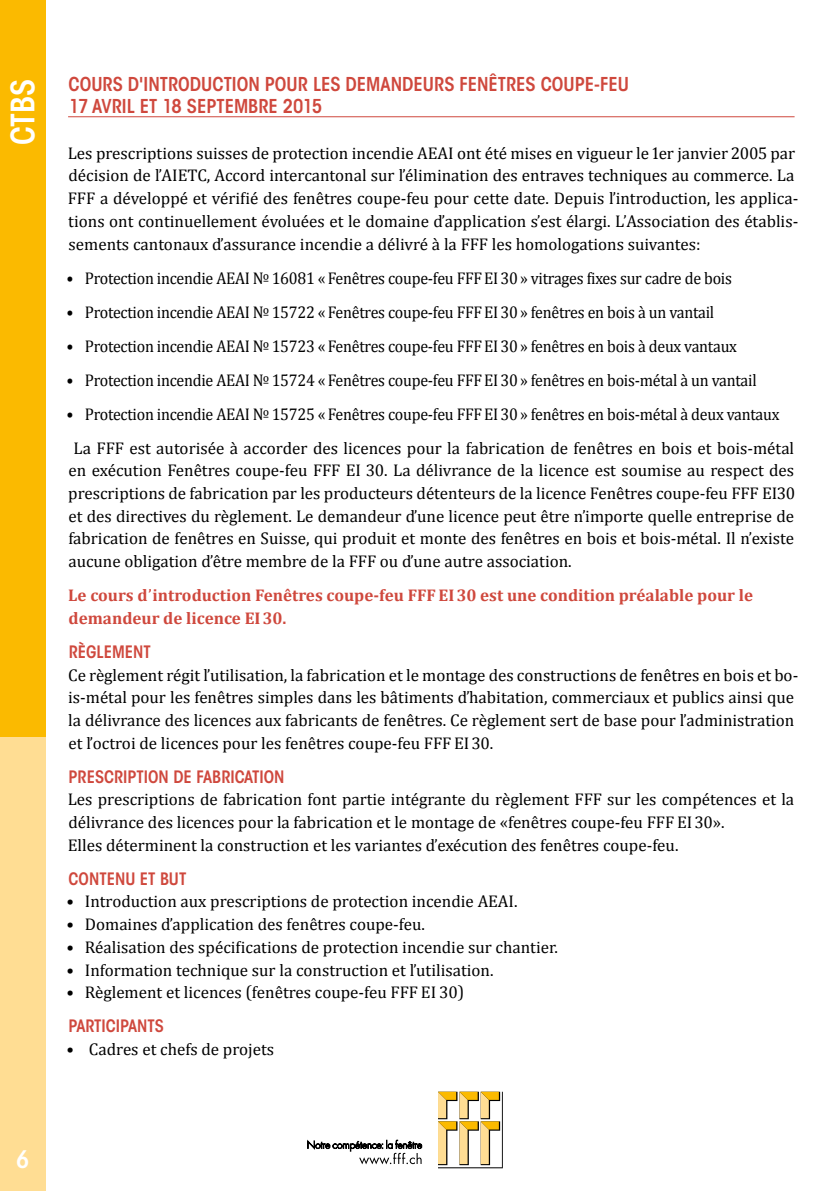
<style>
.page{position:relative;width:840px;height:1191px;background:#fff}
.page>*{position:absolute;margin:0;border:0;box-sizing:border-box;transform-origin:0 0}
.t1{font:600 condensed 32px "ITC Avant Garde Std";color:#fff}
.t2{font:600 condensed 24px "ITC Avant Garde Std";color:#fff}
.t3{font:600 condensed 19px "ITC Avant Garde Std";color:#cf483d}
.t4{font:17px/22.6px "Cambria";color:#000}
.t5{font:17px/34px "Cambria";color:#000;scale:.94 1}
.t6{font:700 17px/22.6px "Cambria";color:#cf483d}
.t7{font:600 condensed 17px "ITC Avant Garde Std";color:#cf483d}
</style>
<div class="page">
<div style="left:0;top:0;width:45px;height:737px;background:#fbba00"></div>
<div style="left:0;top:737px;width:45px;height:454px;background:#ffdd93"></div>
<svg style="left:438px;top:1091px;width:64px;height:77px"></svg>
<svg style="left:307px;top:1139px;width:115px;height:25px"></svg>
<hr style="left:68px;top:116px;width:726px;height:1px;background:#cf483d">
<h1 class="t1" style="left:3px;top:145px;width:67px;rotate:-90deg">CTBS</h1>
<p class="t3" style="left:68px;top:72px;width:91px">COURS D'INTRO</p>
<p class="t3" style="left:190px;top:72px;width:189px">DUCTION POUR LES DEMAN</p>
<p class="t3" style="left:402px;top:72px;width:228px">DEURS FENÊTRES COUPE-FEU</p>
<p class="t3" style="left:69px;top:95px;width:254px">17 AVRIL ET 18 SEPTEMBRE 2015</p>
<p class="t4" style="left:68px;top:142px;width:731px">Les prescriptions suisses de protection incendie AEAI ont été mises en vigueur le 1er janvier 2005 par décision de l̕AIETC, Accord intercantonal sur l̕élimination des entraves techniques au commerce. La FFF a développé et vérifié des fenêtres coupe-feu pour cette date. Depuis l̕introduction, les applica&shy;tions ont continuellement évoluées et le domaine d̕application s̕est élargi. L̕Association des établis&shy;sements cantonaux d̕assurance incendie a délivré à la FFF les homologations suivantes:</p>
<p class="t5" style="left:66px;top:261px;width:709px">• Protection incendie AEAI № 16081 « Fenêtres coupe-feu FFF EI 30 » vitrages fixes sur cadre de bois</p>
<p class="t5" style="left:66px;top:295px;width:690px">• Protection incendie AEAI № 15722 « Fenêtres coupe-feu FFF EI 30 » fenêtres en bois à un vantail</p>
<p class="t5" style="left:66px;top:329px;width:714px">• Protection incendie AEAI № 15723 « Fenêtres coupe-feu FFF EI 30 » fenêtres en bois à deux vantaux</p>
<p class="t5" style="left:66px;top:363px;width:735px">• Protection incendie AEAI № 15724 « Fenêtres coupe-feu FFF EI 30 » fenêtres en bois-métal à un vantail</p>
<p class="t5" style="left:74px;top:397px;width:767px;text-indent:-7px">• Protection incendie AEAI № 15725 « Fenêtres coupe-feu FFF EI 30 » fenêtres en bois-métal à deux vantaux<br>La FFF est autorisée à accorder des licences pour la fabrication de fenêtres en bois et bois-métal</p>
<p class="t4" style="left:68px;top:459px;width:728px;text-align:justify">en exécution Fenêtres coupe-feu FFF EI 30. La délivrance de la licence est soumise au respect des prescriptions de fabrication par les producteurs détenteurs de la licence Fenêtres coupe-feu FFF EI30 et des directives du règlement. Le demandeur d̕une licence peut être n̕importe quelle entreprise de fabrication de fenêtres en Suisse, qui produit et monte des fenêtres en bois et bois-métal. Il n̕existe aucune obligation d̕être membre de la FFF ou d̕une autre association.</p>
<p class="t6" style="left:68px;top:583px;width:686px">Le cours d̕introduction Fenêtres coupe-feu FFF EI 30 est une condition préalable pour le demandeur de licence EI 30.</p>
<p class="t7" style="left:69px;top:641px;width:84px">RÈGLEMENT</p>
<p class="t4" style="left:68px;top:663px;width:731px">Ce règlement régit l̕utilisation, la fabrication et le montage des constructions de fenêtres en bois et bo&shy;is-métal pour les fenêtres simples dans les bâtiments d̕habitation, commerciaux et publics ainsi que la délivrance des licences aux fabricants de fenêtres. Ce règlement sert de base pour l̕administration et l̕octroi de licences pour les fenêtres coupe-feu FFF EI 30.</p>
<p class="t7" style="left:69px;top:766px;width:217px">PRESCRIPTION DE FABRICATION</p>
<p class="t4" style="left:68px;top:788px;width:727px">Les prescriptions de fabrication font partie intégrante du règlement FFF sur les compétences et la délivrance des licences pour la fabrication et le montage de «fenêtres coupe-feu FFF EI 30».<br>Elles déterminent la construction et les variantes d̕exécution des fenêtres coupe-feu.</p>
<p class="t7" style="left:69px;top:868px;width:119px">CONTENU ET BUT</p>
<p class="t4" style="left:66px;top:890px;width:452px">• Introduction aux prescriptions de protection incendie AEAI.</p>
<p class="t4" style="left:66px;top:913px;width:360px">• Domaines d̕application des fenêtres coupe-feu.</p>
<p class="t4" style="left:66px;top:935px;width:493px">• Réalisation des spécifications de protection incendie sur chantier.</p>
<p class="t4" style="left:66px;top:958px;width:428px">• Information technique sur la construction et l̕utilisation.</p>
<p class="t4" style="left:66px;top:981px;width:399px">• Règlement et licences (fenêtres coupe-feu FFF EI 30)</p>
<p class="t7" style="left:69px;top:1015px;width:95px">PARTICIPANTS</p>
<p class="t4" style="left:66px;top:1037px;width:209px">• Cadres et chefs de projets</p>
<h2 class="t2" style="left:16px;top:1144px;width:15px">6</h2>
</div>
